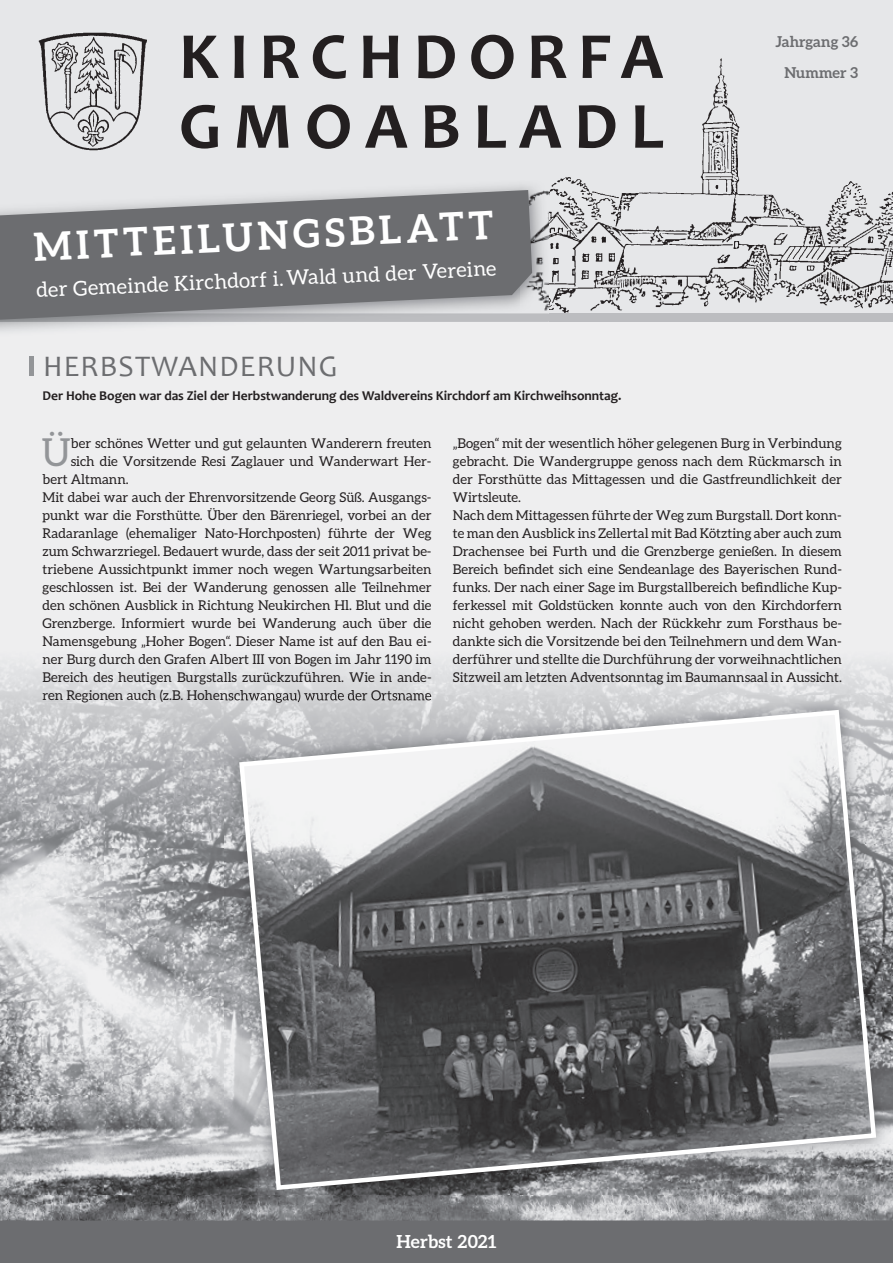
<style>
.page{position:relative;width:893px;height:1263px;background:#fff}
.page>*{position:absolute;margin:0;border:0;box-sizing:border-box;transform-origin:0 0}
.t1{font:700 66.45px/69.8px "Candara";letter-spacing:.165em;color:#231f20}
.t2{font:700 39px "Aleo";color:#fff}
.t3{font:38.55px "Aleo";color:#939598}
.t4{font:30px "Candara";letter-spacing:.04em;color:#6c6d70}
.t5{font:20.55px "Aleo";color:#fff}
.t6{font:700 18px "Aleo";letter-spacing:.01em;color:#fff}
.t7{font:700 15px/31.5px "Aleo";letter-spacing:.005em;color:#6c6d70;text-align:right}
.t8{font:13.5px/18px "Aleo";color:#231f20}
.t9{font:700 13.5px "Candara";letter-spacing:-.005em;color:#231f20}
</style>
<div class="page">
<div style="left:0;top:322px;width:893px;height:873px;background:#eeeeef"></div>
<div style="left:0;top:0;width:893px;height:313px;background:#e6e7e9"></div>
<img style="left:39px;top:32px;width:107px;height:119px">
<img style="left:549px;top:59px;width:344px;height:254px">
<div style="left:0;top:313px;width:893px;height:9px;background:#bcbdc0"></div>
<div style="left:0;top:1220px;width:893px;height:43px;background:#6c6d70"></div>
<img style="left:0;top:185px;width:549px;height:146px">
<svg style="left:0;top:190px;width:532px;height:130px;background:#7f8083"></svg>
<img style="left:0;top:1195px;width:893px;height:25px">
<img style="left:891px;top:700px;width:2px;height:495px">
<img style="left:105px;top:703px;width:170px;height:492px">
<img style="left:0;top:700px;width:105px;height:495px">
<img style="left:43px;top:690px;width:389px;height:13px">
<hr style="left:30px;top:356px;width:4px;height:20px;background:#939598">
<img style="left:224px;top:1195px;width:667px;height:10px">
<img style="left:431px;top:695px;width:460px;height:150px">
<img style="left:275px;top:703px;width:151px;height:4px">
<img style="left:275px;top:845px;width:616px;height:350px">
<img style="left:224px;top:695px;width:208px;height:8px">
<svg style="left:237px;top:707px;width:642px;height:485px;background:#818283"></svg>
<h1 class="t1" style="left:179px;top:21px;width:486px">KIRCHDORFA<br>GMOABLADL</h1>
<p class="t7" style="left:775px;top:25px;width:84px">Jahrgang 36<br>Nummer 3</p>
<h2 class="t2" style="left:33px;top:225px;width:462px;rotate:-3deg">MITTEILUNGSBLATT</h2>
<h3 class="t5" style="left:36px;top:280px;width:462px;rotate:-3deg">der Gemeinde Kirchdorf i. Wald und der Vereine</h3>
<h3 class="t4" style="left:43px;top:348px;width:296px">HERBSTWANDERUNG</h3>
<p class="t9" style="left:43px;top:388px;width:580px">Der Hohe Bogen war das Ziel der Herbstwanderung des Waldvereins Kirchdorf am Kirchweihsonntag.</p>
<h3 class="t3" style="left:42px;top:431px;width:30px">Ü</h3>
<p class="t8" style="left:71px;top:434px;width:362px">ber schönes Wetter und gut gelaunten Wanderern freuten</p>
<p class="t8" style="left:71px;top:452px;width:362px">sich die Vorsitzende Resi Zaglauer und Wanderwart Her-</p>
<p class="t8" style="left:43px;top:470px;width:88px">bert Altmann.</p>
<p class="t8" style="left:43px;top:488px;width:391px">Mit dabei war auch der Ehrenvorsitzende Georg Süß. Ausgangs-</p>
<p class="t8" style="left:43px;top:506px;width:391px">punkt war die Forsthütte. Über den Bärenriegel, vorbei an der</p>
<p class="t8" style="left:43px;top:524px;width:391px">Radaranlage (ehemaliger Nato-Horchposten) führte der Weg</p>
<p class="t8" style="left:43px;top:542px;width:391px">zum Schwarzriegel. Bedauert wurde, dass der seit 2011 privat be-</p>
<p class="t8" style="left:43px;top:560px;width:391px">triebene Aussichtpunkt immer noch wegen Wartungsarbeiten</p>
<p class="t8" style="left:43px;top:578px;width:391px">geschlossen ist. Bei der Wanderung genossen alle Teilnehmer</p>
<p class="t8" style="left:43px;top:596px;width:391px">den schönen Ausblick in Richtung Neukirchen Hl. Blut und die</p>
<p class="t8" style="left:43px;top:614px;width:391px">Grenzberge. Informiert wurde bei Wanderung auch über die</p>
<p class="t8" style="left:43px;top:632px;width:391px">Namensgebung „Hoher Bogen“. Dieser Name ist auf den Bau ei-</p>
<p class="t8" style="left:43px;top:650px;width:391px">ner Burg durch den Grafen Albert III von Bogen im Jahr 1190 im</p>
<p class="t8" style="left:43px;top:668px;width:391px">Bereich des heutigen Burgstalls zurückzuführen. Wie in ande-</p>
<p class="t8" style="left:43px;top:686px;width:391px">ren Regionen auch (z.B. Hohenschwangau) wurde der Ortsname</p>
<p class="t8" style="left:453px;top:434px;width:391px">„Bogen“ mit der wesentlich höher gelegenen Burg in Verbindung gebracht. Die Wandergruppe genoss nach dem Rückmarsch in der Forsthütte das Mittagessen und die Gastfreundlichkeit der Wirtsleute.<br>Nach dem Mittagessen führte der Weg zum Burgstall. Dort konn&shy;te man den Ausblick ins Zellertal mit Bad Kötzting aber auch zum Drachensee bei Furth und die Grenzberge genießen. In diesem Bereich befindet sich eine Sendeanlage des Bayerischen Rund&shy;funks. Der nach einer Sage im Burgstallbereich befindliche Kup&shy;ferkessel mit Goldstücken konnte auch von den Kirchdorfern nicht gehoben werden. Nach der Rückkehr zum Forsthaus be&shy;dankte sich die Vorsitzende bei den Teilnehmern und dem Wan&shy;derführer und stellte die Durchführung der vorweihnachtlichen Sitzweil am letzten Adventsonntag im Baumannsaal in Aussicht.</p>
<h3 class="t6" style="left:396px;top:1230px;width:102px">Herbst 2021</h3>
</div>
